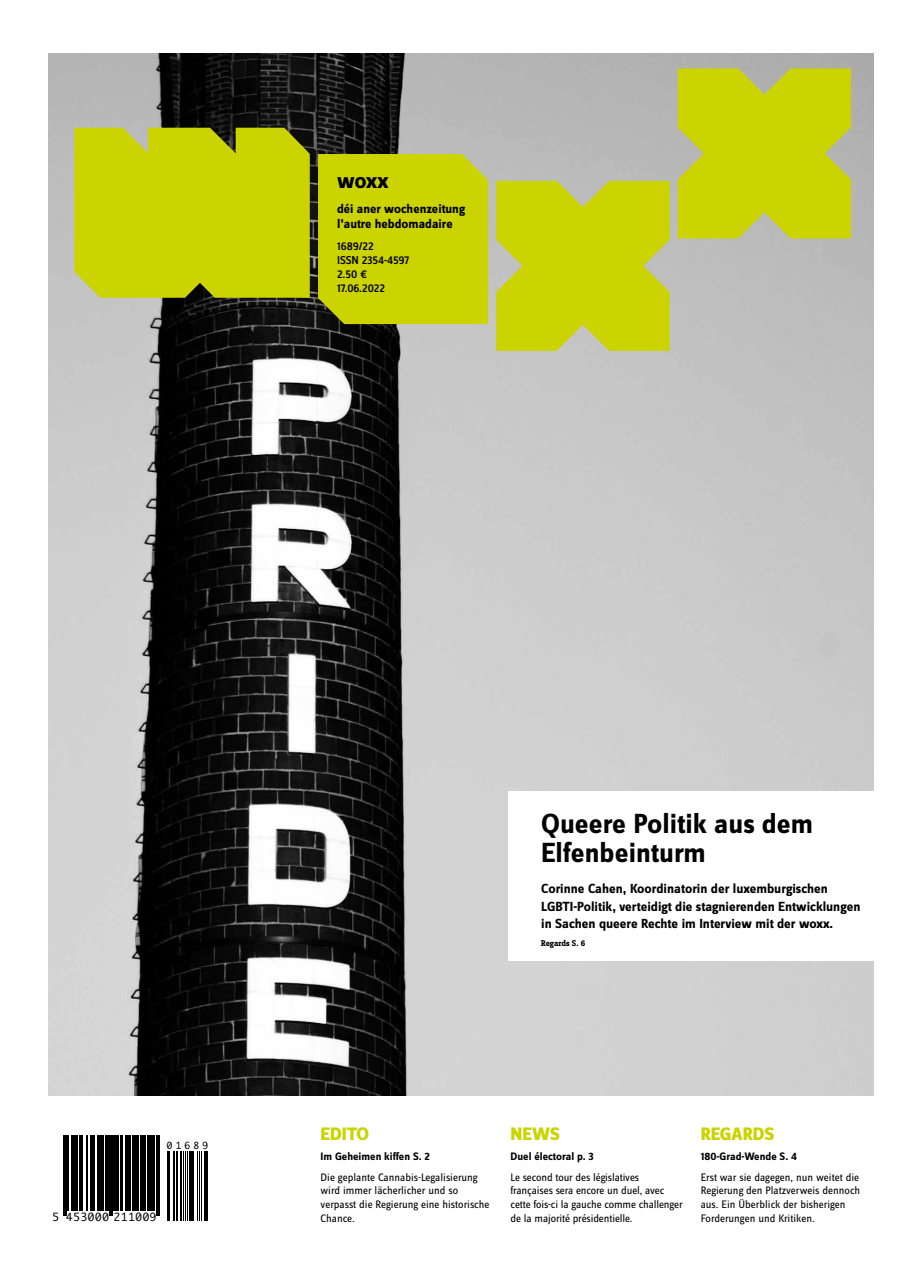
<style>
.page{position:relative;width:922px;height:1276px;background:#fff}
.page>*{position:absolute;margin:0;border:0;box-sizing:border-box;transform-origin:0 0}
.t1{font:700 28.75px/28.8px "Zine Sans Dis";color:#000}
.t2{font:700 23.12px "Zine Sans Dis";color:#000}
.t3{font:800 18.75px "Zine Sans Dis";letter-spacing:-.01em;color:#cbd300}
.t4{font:700 13.75px/17.5px "Zine Sans Dis";color:#000}
.t5{font:700 13.12px/14.4px "Zine Sans Dis";color:#000}
.t6{font:500 11.88px/13.8px "Zine Sans Dis";letter-spacing:-.01em;color:#000}
.t7{font:11.25px/13.8px "Zine Sans Dis";letter-spacing:-.005em;color:#000}
.t8{font:700 11.25px "Zine Sans Dis";color:#000}
.t9{font:10.88px "Monaco";letter-spacing:.065em;color:#000}
.t10{font:9.38px "Monaco";letter-spacing:.35em;color:#000}
.t11{font:700 8.75px "Zine Slab Dis";color:#000}
</style>
<div class="page">
<img style="left:49px;top:53px;width:823px;height:1042px">
<svg style="left:63px;top:1135px;width:97px;height:81px;fill:#000"></svg>
<hr style="left:63px;top:1135px;width:1px;height:80px;background:#000">
<hr style="left:65px;top:1135px;width:1px;height:80px;background:#000">
<hr style="left:67px;top:1135px;width:1px;height:75px;background:#000">
<hr style="left:71px;top:1135px;width:2px;height:75px;background:#000">
<hr style="left:74px;top:1135px;width:3px;height:75px;background:#000">
<hr style="left:79px;top:1135px;width:1px;height:75px;background:#000">
<hr style="left:81px;top:1135px;width:1px;height:75px;background:#000">
<hr style="left:86px;top:1135px;width:1px;height:75px;background:#000">
<hr style="left:91px;top:1135px;width:2px;height:75px;background:#000">
<hr style="left:94px;top:1135px;width:1px;height:75px;background:#000">
<hr style="left:98px;top:1135px;width:2px;height:75px;background:#000">
<hr style="left:101px;top:1135px;width:1px;height:75px;background:#000">
<hr style="left:103px;top:1135px;width:1px;height:75px;background:#000">
<hr style="left:106px;top:1135px;width:3px;height:75px;background:#000">
<hr style="left:110px;top:1135px;width:1px;height:80px;background:#000">
<hr style="left:112px;top:1135px;width:1px;height:80px;background:#000">
<hr style="left:114px;top:1135px;width:2px;height:75px;background:#000">
<hr style="left:117px;top:1135px;width:2px;height:75px;background:#000">
<hr style="left:121px;top:1135px;width:2px;height:75px;background:#000">
<hr style="left:125px;top:1135px;width:2px;height:75px;background:#000">
<hr style="left:128px;top:1135px;width:2px;height:75px;background:#000">
<hr style="left:132px;top:1135px;width:2px;height:75px;background:#000">
<hr style="left:135px;top:1135px;width:3px;height:75px;background:#000">
<hr style="left:140px;top:1135px;width:1px;height:75px;background:#000">
<hr style="left:142px;top:1135px;width:3px;height:75px;background:#000">
<hr style="left:147px;top:1135px;width:1px;height:75px;background:#000">
<hr style="left:149px;top:1135px;width:3px;height:75px;background:#000">
<hr style="left:153px;top:1135px;width:1px;height:75px;background:#000">
<hr style="left:156px;top:1135px;width:1px;height:80px;background:#000">
<hr style="left:158px;top:1135px;width:1px;height:80px;background:#000">
<div style="left:508px;top:791px;width:376px;height:169px;background:#fff"></div>
<svg style="left:496px;top:181px;width:173px;height:170px"></svg>
<svg style="left:677px;top:68px;width:173px;height:170px"></svg>
<div style="left:318px;top:154px;width:170px;height:170px;background:#cbd300"></div>
<div style="left:74px;top:128px;width:236px;height:170px;background:#cbd300"></div>
<hr style="left:167px;top:1151px;width:1px;height:70px;background:#000">
<hr style="left:168px;top:1151px;width:2px;height:70px;background:#000">
<hr style="left:173px;top:1151px;width:2px;height:70px;background:#000">
<hr style="left:175px;top:1151px;width:1px;height:70px;background:#000">
<hr style="left:177px;top:1151px;width:1px;height:70px;background:#000">
<hr style="left:180px;top:1151px;width:2px;height:70px;background:#000">
<hr style="left:183px;top:1151px;width:1px;height:70px;background:#000">
<hr style="left:185px;top:1151px;width:1px;height:70px;background:#000">
<hr style="left:187px;top:1151px;width:1px;height:70px;background:#000">
<hr style="left:189px;top:1151px;width:3px;height:70px;background:#000">
<hr style="left:193px;top:1151px;width:1px;height:70px;background:#000">
<hr style="left:197px;top:1151px;width:1px;height:70px;background:#000">
<hr style="left:199px;top:1151px;width:1px;height:70px;background:#000">
<hr style="left:201px;top:1151px;width:1px;height:70px;background:#000">
<hr style="left:204px;top:1151px;width:1px;height:70px;background:#000">
<hr style="left:205px;top:1151px;width:3px;height:70px;background:#000">
<h2 class="t2" style="left:337px;top:169px;width:53px">woxx</h2>
<p class="t5" style="left:337px;top:202px;width:130px">déi aner wochenzeitung l’autre hebdomadaire</p>
<p class="t6" style="left:337px;top:240px;width:74px">1689/22<br>ISSN 2354-4597<br>2.50 €<br>17.06.2022</p>
<h1 class="t1" style="left:541px;top:810px;width:273px">Queere Politik aus dem<br>Elfenbeinturm</h1>
<p class="t4" style="left:541px;top:881px;width:320px">Corinne Cahen, Koordinatorin der luxemburgischen<br>LGBTI-Politik, verteidigt die stagnierenden Entwicklungen in Sachen queere Rechte im Interview mit der woxx.</p>
<p class="t11" style="left:541px;top:938px;width:46px">Regards S. 6</p>
<h3 class="t3" style="left:320px;top:1123px;width:50px">EDITO</h3>
<h3 class="t3" style="left:510px;top:1123px;width:51px">NEWS</h3>
<h3 class="t3" style="left:700px;top:1123px;width:75px">REGARDS</h3>
<p class="t8" style="left:320px;top:1150px;width:111px">Im Geheimen kiffen S. 2</p>
<p class="t7" style="left:320px;top:1170px;width:170px">Die geplante Cannabis-Legalisierung wird immer lächerlicher und so verpasst die Regierung eine historische<br>Chance.</p>
<p class="t10" style="left:167px;top:1137px;width:43px">01689</p>
<p class="t8" style="left:700px;top:1150px;width:98px">180-Grad-Wende S. 4</p>
<p class="t7" style="left:700px;top:1170px;width:161px;text-align:justify">Erst war sie dagegen, nun weitet die Regierung den Platzverweis dennoch aus. Ein Überblick der bisherigen</p>
<p class="t8" style="left:510px;top:1150px;width:85px">Duel électoral p. 3</p>
<p class="t7" style="left:510px;top:1170px;width:174px">Le second tour des législatives françaises sera encore un duel, avec cette fois-ci la gauche comme challenger de la majorité présidentielle.</p>
<p class="t9" style="left:52px;top:1207px;width:106px">5 453000 211009</p>
<p class="t7" style="left:700px;top:1211px;width:115px">Forderungen und Kritiken.</p>
</div>
